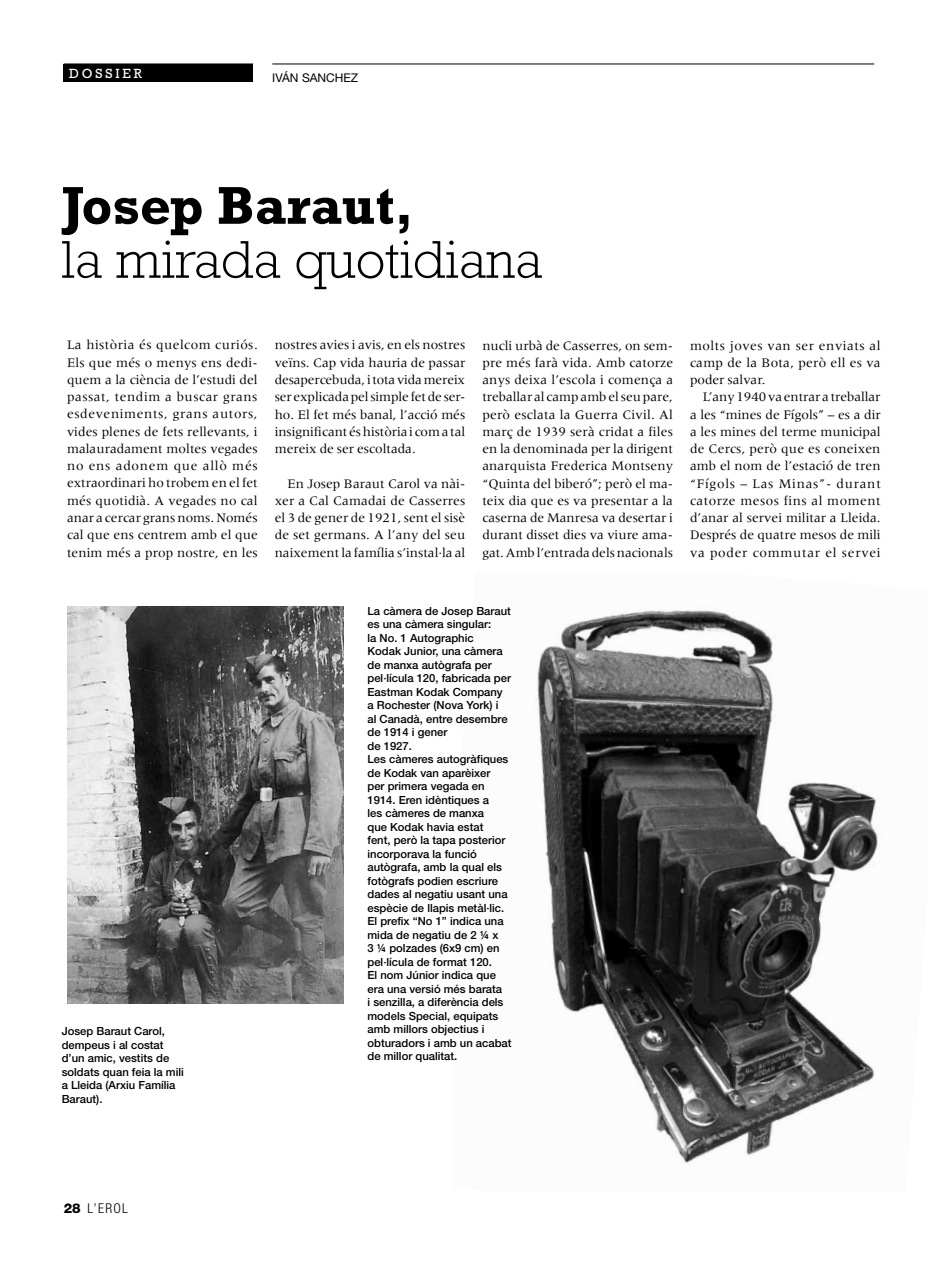
<style>
.page{position:relative;width:936px;height:1263px;background:#fff}
.page>*{position:absolute;margin:0;border:0;box-sizing:border-box;transform-origin:0 0}
.t1{font:300 54px "Rockwell Std";color:#000}
.t2{font:700 54px "Rockwell Std";color:#000}
.t3{font:13.5px/17.2px "Meridien";color:#000;text-align:justify}
.t4{font:300 condensed 13.5px "Helvetica Neue LT Std";color:#000}
.t5{font:13.5px "Rockwell Std";letter-spacing:.21em;color:#fff}
.t6{font:12px "Helvetica Neue LT Std";color:#000}
.t7{font:500 11.25px/13.5px "Helvetica Neue LT Std";color:#000}
.s1{font-weight:800;font-stretch:normal}
</style>
<div class="page">
<div style="left:64px;top:64px;width:189px;height:18px;background:#000"></div>
<hr style="left:272px;top:64px;width:602px;height:1px;background:#000">
<img style="left:537px;top:609px;width:341px;height:554px">
<img style="left:67px;top:607px;width:276px;height:396px">
<p class="t5" style="left:69px;top:65px;width:74px">DOSSIER</p>
<p class="t6" style="left:272px;top:70px;width:87px">IVÁN SANC HEZ</p>
<h1 class="t2" style="left:62px;top:174px;width:353px">Josep Baraut,</h1>
<h1 class="t1" style="left:62px;top:229px;width:482px">la mirada quotidiana</h1>
<p class="t3" style="left:67px;top:336px;width:192px">La història és quelcom curiós.<br>Els que més o menys ens dedi&shy;quem a la ciència de l’estudi del passat, tendim a buscar grans esdeveniments, grans autors, vides plenes de fets rellevants, i malauradament moltes vegades no ens adonem que allò més extraordinari ho trobem en el fet més quotidià. A vegades no cal anar a cercar grans noms. Només cal que ens centrem amb el que tenim més a prop nostre, en les</p>
<p class="t3" style="left:275px;top:336px;width:192px">nostres avies i avis, en els nostres veïns. Cap vida hauria de passar desapercebuda, i tota vida mereix ser explicada pel simple fet de ser&shy;ho. El fet més banal, l’acció més insignificant és història i com a tal mereix de ser escoltada.</p>
<p class="t3" style="left:275px;top:474px;width:192px;text-indent:13px">En Josep Baraut Carol va nài&shy;xer a Cal Camadai de Casserres el 3 de gener de 1921, sent el sisè de set germans. A l’any del seu naixement la família s’instal·la al</p>
<p class="t3" style="left:482px;top:336px;width:192px">nucli urbà de Casserres, on sem&shy;pre més farà vida. Amb catorze anys deixa l’escola i comença a treballar al camp amb el seu pare, però esclata la Guerra Civil. Al març de 1939 serà cridat a files en la denominada per la dirigent anarquista Frederica Montseny “Quinta del biberó”; però el ma&shy;teix dia que es va presentar a la caserna de Manresa va desertar i durant disset dies va viure ama&shy;gat. Amb l’entrada dels nacionals</p>
<p class="t3" style="left:690px;top:337px;width:192px">molts joves van ser enviats al camp de la Bota, però ell es va poder salvar.</p>
<p class="t3" style="left:690px;top:388px;width:192px;text-indent:13px">L’any 1940 va entrar a treballar a les “mines de Fígols” – es a dir a les mines del terme municipal de Cercs, però que es coneixen amb el nom de l’estació de tren “Fígols – Las Minas”- durant catorze mesos fins al moment d’anar al servei militar a Lleida.<br>Després de quatre mesos de mili va poder commutar el servei</p>
<p class="t7" style="left:62px;top:1024px;width:124px">Josep Baraut Carol, dempeus i al costat d’un amic, vestits de soldats quan feia la mili a Lleida (Arxiu Família<br>Baraut).</p>
<p class="t4" style="left:64px;top:1200px;width:66px"><span class="s1">28</span> L’EROL</p>
<p class="t7" style="left:367px;top:604px;width:146px">La càmera de Josep Baraut es una càmera singular:<br>la No. 1 Autographic<br>Kodak Junior, una càmera de manxa autògrafa per pel·lícula 120, fabricada per<br>Eastman Kodak Company a Rochester (Nova York) i<br>al Canadà, entre desembre de 1914 i gener<br>de 1927.<br>Les càmeres autogràfiques de Kodak van aparèixer<br>per primera vegada en<br>1914. Eren idèntiques a<br>les càmeres de manxa<br>que Kodak havia estat<br>fent, però la tapa posterior incorporava la funció autògrafa, amb la qual els fotògrafs podien escriure dades al negatiu usant una espècie de llapis metàl·lic.<br>El prefix “No 1” indica una mida de negatiu de 2 ¼ x<br>3 ¼ polzades (6x9 cm) en pel·lícula de format 120.<br>El nom Júnior indica que era una versió més barata<br>i senzilla, a diferència dels models Special, equipats amb millors objectius i obturadors i amb un acabat de millor qualitat.</p>
</div>
